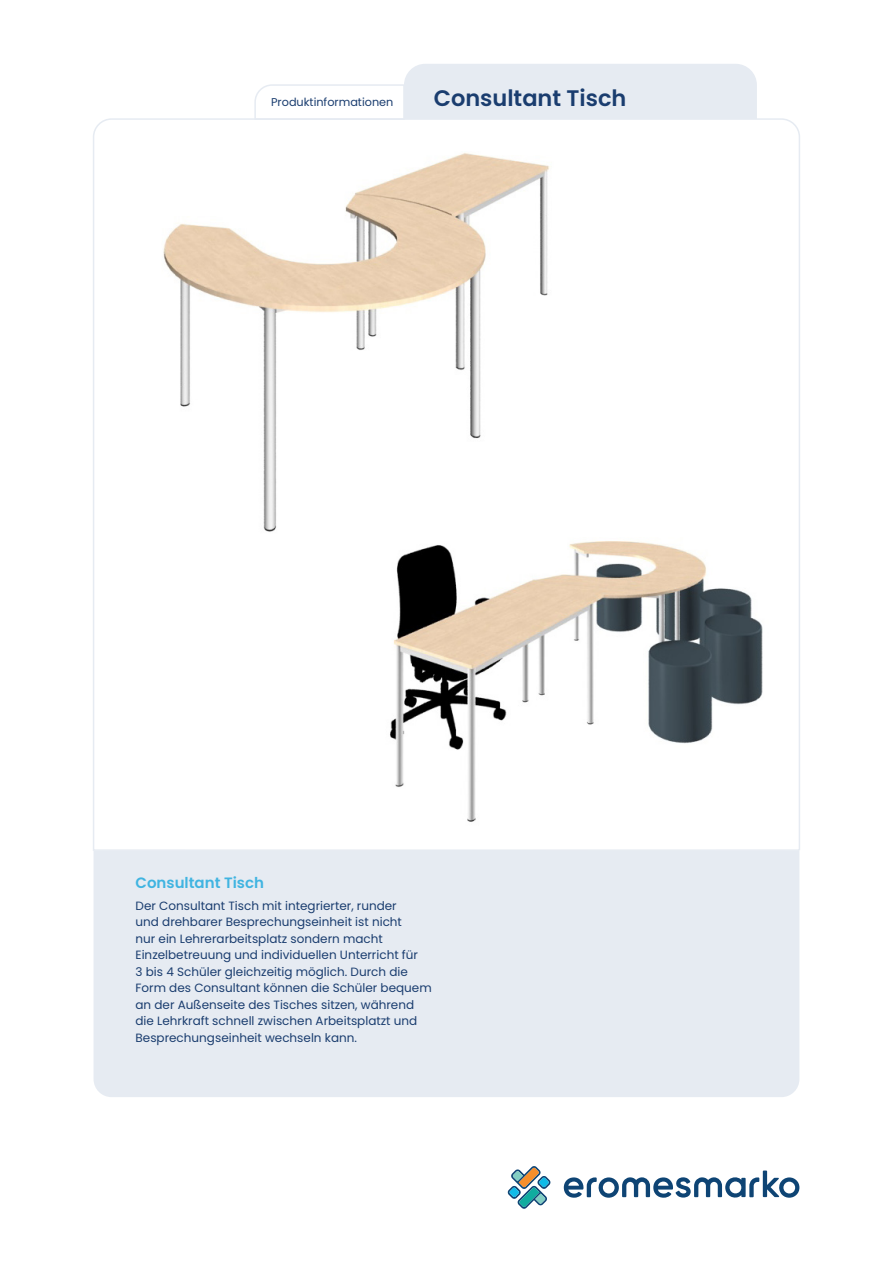
<style>
.page{position:relative;width:893px;height:1263px;background:#fff}
.page>*{position:absolute;margin:0;border:0;box-sizing:border-box;transform-origin:0 0}
.kop{font:600 22.5px "Poppins";color:#1a3d6f}
.tussenkopje_bold{font:600 15px "Poppins";color:#40b4e1}
.body_LL{font:12px/16.5px "Poppins";color:#1a3d6f}
.t1{font:11.25px "Poppins";color:#1a3d6f}
</style>
<div class="page">
<svg style="left:254px;top:64px;width:503px;height:54px"></svg>
<div style="left:94px;top:852px;width:705px;height:245px;background:#e6ebf2"></div>
<svg style="left:93px;top:118px;width:707px;height:734px"></svg>
<img style="left:382px;top:533px;width:391px;height:297px">
<img style="left:155px;top:151px;width:407px;height:388px">
<svg style="left:507px;top:1166px;width:44px;height:43px"></svg>
<svg style="left:564px;top:1170px;width:235px;height:28px"></svg>
<p class="t1" style="left:271px;top:95px;width:124px">Produktinformationen</p>
<p class="kop" style="left:434px;top:85px;width:194px">Consultant Tisch</p>
<p class="tussenkopje_bold" style="left:136px;top:873px;width:130px">Consultant Tisch</p>
<p class="body_LL" style="left:136px;top:897px;width:298px">Der Consultant Tisch mit integrierter, runder<br>und drehbarer Besprechungseinheit ist nicht<br>nur ein Lehrerarbeitsplatz sondern macht Einzelbetreuung und individuellen Unterricht für<br>3 bis 4 Schüler gleichzeitig möglich. Durch die Form des Consultant können die Schüler bequem an der Außenseite des Tisches sitzen, während die Lehrkraft schnell zwischen Arbeitsplatzt und Besprechungseinheit wechseln kann.</p>
</div>
